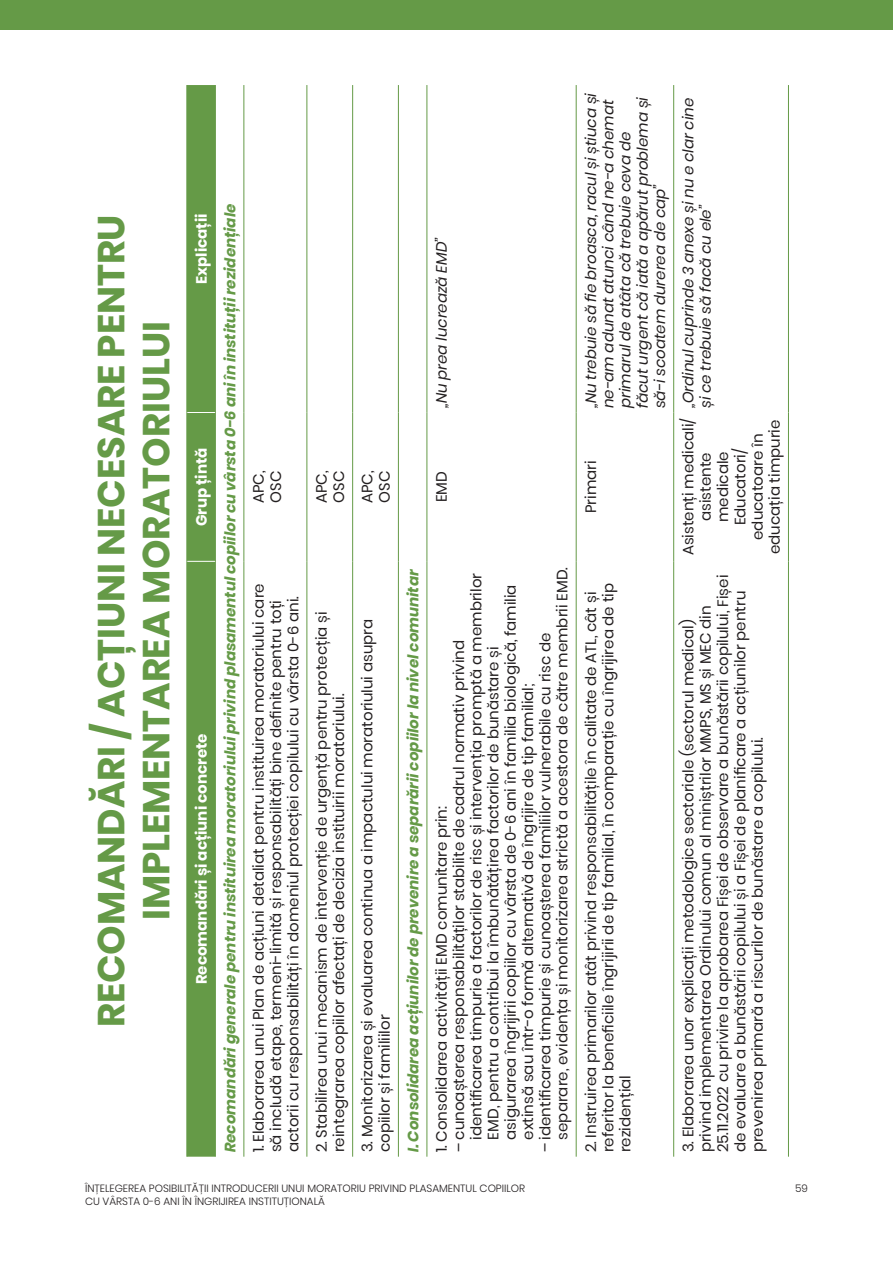
<style>
.page{position:relative;width:893px;height:1263px;background:#fff}
.page>*{position:absolute;margin:0;border:0;box-sizing:border-box;transform-origin:0 0}
.t1{font:700 37.5px/45px "Poppins";color:#659a47;text-align:center}
.t2{font:15px/17.2px "Poppins";color:#231f20}
.t3{font:italic 15px/17.2px "Poppins";color:#231f20}
.t4{font:italic 700 15px "Poppins";color:#659a47}
.t5{font:700 15px "Poppins";color:#fff}
.t6{font:300 10.5px "Poppins";color:#231f20}
</style>
<div class="page">
<div style="left:0;top:0;width:893px;height:30px;background:#659a47"></div>
<hr style="left:243px;top:561px;width:1px;height:596px;background:#659a47">
<hr style="left:243px;top:412px;width:1px;height:149px;background:#659a47">
<hr style="left:243px;top:85px;width:1px;height:327px;background:#659a47">
<hr style="left:306px;top:561px;width:1px;height:596px;background:#659a47">
<hr style="left:306px;top:412px;width:1px;height:149px;background:#659a47">
<hr style="left:306px;top:85px;width:1px;height:327px;background:#659a47">
<hr style="left:352px;top:561px;width:1px;height:596px;background:#659a47">
<hr style="left:352px;top:412px;width:1px;height:149px;background:#659a47">
<hr style="left:352px;top:85px;width:1px;height:327px;background:#659a47">
<hr style="left:398px;top:561px;width:1px;height:596px;background:#659a47">
<hr style="left:398px;top:412px;width:1px;height:149px;background:#659a47">
<hr style="left:398px;top:85px;width:1px;height:327px;background:#659a47">
<hr style="left:426px;top:561px;width:1px;height:596px;background:#659a47">
<hr style="left:426px;top:412px;width:1px;height:149px;background:#659a47">
<hr style="left:426px;top:85px;width:1px;height:327px;background:#659a47">
<hr style="left:576px;top:561px;width:1px;height:596px;background:#659a47">
<hr style="left:576px;top:412px;width:1px;height:149px;background:#659a47">
<hr style="left:576px;top:85px;width:1px;height:327px;background:#659a47">
<hr style="left:673px;top:561px;width:1px;height:596px;background:#659a47">
<hr style="left:673px;top:412px;width:1px;height:149px;background:#659a47">
<hr style="left:673px;top:85px;width:1px;height:327px;background:#659a47">
<hr style="left:788px;top:561px;width:1px;height:596px;background:#659a47">
<hr style="left:788px;top:412px;width:1px;height:149px;background:#659a47">
<hr style="left:788px;top:85px;width:1px;height:327px;background:#659a47">
<hr style="left:186px;top:561px;width:1px;height:596px;background:#659a47">
<hr style="left:186px;top:412px;width:1px;height:149px;background:#659a47">
<hr style="left:186px;top:85px;width:1px;height:327px;background:#659a47">
<hr style="left:215px;top:561px;width:1px;height:596px;background:#659a47">
<hr style="left:215px;top:412px;width:1px;height:149px;background:#659a47">
<hr style="left:215px;top:85px;width:1px;height:327px;background:#659a47">
<div style="left:187px;top:85px;width:28px;height:1072px;background:#659a47"></div>
<h1 class="t1" style="left:89px;top:1027px;width:814px;rotate:-90deg">RECOMANDĂRI / ACȚIUNI NECESARE PENTRU<br>IMPLEMENTAREA MORATORIULUI</h1>
<p class="t5" style="left:193px;top:284px;width:72px;rotate:-90deg">Explicații</p>
<p class="t4" style="left:221px;top:1152px;width:950px;rotate:-90deg">Recomandări generale pentru instituirea moratoriului privind plasamentul copiilor cu vârsta 0-6 ani în instituții rezidențiale</p>
<p class="t5" style="left:193px;top:526px;width:80px;rotate:-90deg">Grup țintă</p>
<p class="t5" style="left:193px;top:984px;width:252px;rotate:-90deg">Recomandări și acțiuni concrete</p>
<p class="t2" style="left:250px;top:503px;width:34px;rotate:-90deg">APC,<br>OSC</p>
<p class="t2" style="left:250px;top:1152px;width:571px;rotate:-90deg">1. Elaborarea unui Plan de acțiuni detaliat pentru instituirea moratoriului care să includă etape, termeni-limită și responsabilități bine definite pentru toți actorii cu responsabilități în domeniul protecției copilului cu vârsta 0-6 ani.</p>
<p class="t2" style="left:313px;top:503px;width:34px;rotate:-90deg">APC,<br>OSC</p>
<p class="t2" style="left:359px;top:503px;width:34px;rotate:-90deg">APC,<br>OSC</p>
<p class="t3" style="left:433px;top:408px;width:173px;rotate:-90deg">„Nu prea lucrează EMD”</p>
<p class="t2" style="left:433px;top:502px;width:33px;rotate:-90deg">EMD</p>
<p class="t2" style="left:313px;top:1152px;width:542px;rotate:-90deg">2. Stabilirea unui mecanism de intervenție de urgență pentru protecția și reintegrarea copiilor afectați de decizia instituirii moratoriului.</p>
<p class="t2" style="left:359px;top:1152px;width:535px;rotate:-90deg">3. Monitorizarea și evaluarea continua a impactului moratoriului asupra copiilor și familiilor</p>
<p class="t4" style="left:404px;top:1152px;width:585px;rotate:-90deg">I. Consolidarea acțiunilor de prevenire a separării copiilor la nivel comunitar</p>
<p class="t2" style="left:450px;top:1139px;width:568px;text-indent:-13px;rotate:-90deg">– cunoașterea responsabilităților stabilite de cadrul normativ privind identificarea timpurie a factorilor de risc și intervenția promptă a membrilor EMD, pentru a contribui la îmbunătățirea factorilor de bunăstare și asigurarea îngrijirii copiilor cu vârsta de 0-6 ani în familia biologică, familia extinsă sau într-o formă alternativă de îngrijire de tip familial;</p>
<p class="t2" style="left:537px;top:1139px;width:574px;text-indent:-13px;rotate:-90deg">– identificarea timpurie și cunoașterea familiilor vulnerabile cu risc de separare, evidența și monitorizarea strictă a acestora de către membrii EMD.</p>
<p class="t2" style="left:433px;top:1152px;width:348px;rotate:-90deg">1. Consolidarea activității EMD comunitare prin:</p>
<p class="t3" style="left:582px;top:408px;width:317px;rotate:-90deg">„Nu trebuie să fie broasca, racul și știuca și ne-am adunat atunci când ne-a chemat primarul de atâta că trebuie ceva de făcut urgent că iată a apărut problema și să-i scoatem durerea de cap”</p>
<p class="t2" style="left:582px;top:513px;width:54px;rotate:-90deg">Primari</p>
<p class="t2" style="left:582px;top:1152px;width:571px;rotate:-90deg">2. Instruirea primarilor atât privind responsabilitățile în calitate de ATL, cât și referitor la beneficiile îngrijirii de tip familial, în comparație cu îngrijirea de tip rezidențial</p>
<p class="t3" style="left:680px;top:408px;width:312px;rotate:-90deg">„Ordinul cuprinde 3 anexe și nu e clar cine și ce trebuie să facă cu ele”</p>
<p class="t2" style="left:680px;top:555px;width:139px;text-align:center;rotate:-90deg">Asistenți medicali/ asistente medicale<br>Educatori/ educatoare în educația timpurie</p>
<p class="t2" style="left:680px;top:1152px;width:579px;rotate:-90deg">3. Elaborarea unor explicații metodologice sectoriale (sectorul medical) privind implementarea Ordinului comun al miniștrilor MMPS, MS și MEC din 25.11.2022 cu privire la aprobarea Fișei de observare a bunăstării copilului, Fișei de evaluare a bunăstării copilului și a Fișei de planificare a acțiunilor pentru prevenirea primară a riscurilor de bunăstare a copilului.</p>
<p class="t6" style="left:85px;top:1182px;width:442px">ÎNȚELEGEREA POSIBILITĂȚII INTRODUCERII UNUI MORATORIU PRIVIND PLASAMENTUL COPIILOR</p>
<p class="t6" style="left:795px;top:1182px;width:14px">59</p>
<p class="t6" style="left:85px;top:1195px;width:241px">CU VÂRSTA 0-6 ANI ÎN ÎNGRIJIREA INSTITUȚIONALĂ</p>
</div>
